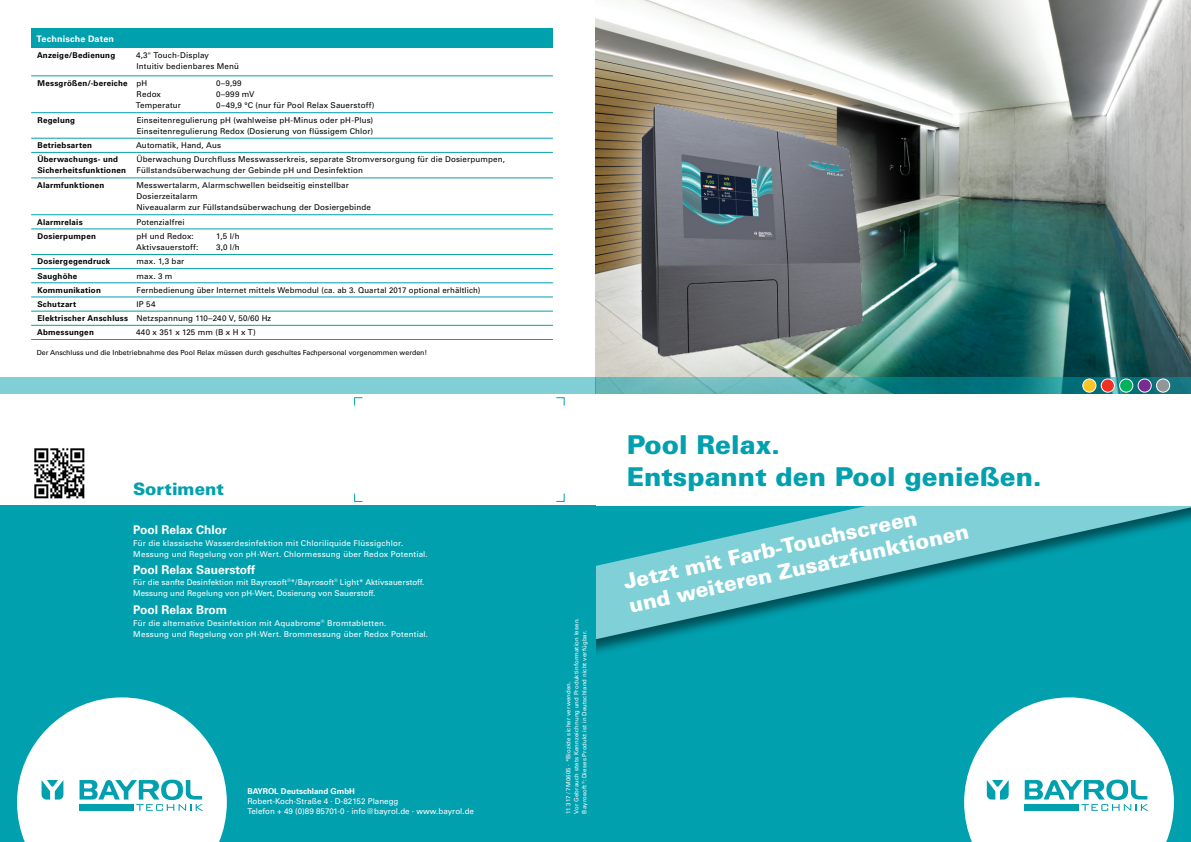
<style>
.page{position:relative;width:1191px;height:842px;background:#fff}
.page>*{position:absolute;margin:0;border:0;box-sizing:border-box;transform-origin:0 0}
.t1{font:900 26px/32px "Univers LT Std";color:#00a0af}
.t2{font:900 20.9px/24px "Univers LT Std";color:#fff}
.t3{font:900 17px "Univers LT Std";color:#00a0af}
.t4{font:700 12px "Univers LT Std";color:#fff}
.t5{font:700 9px "Univers LT Std";letter-spacing:.02em;color:#fff}
.t6{font:8px/11px "Univers LT Std";letter-spacing:.015em;color:#000}
.t7{font:8px/11px "Univers LT Std";letter-spacing:.015em;color:#fff}
.t8{font:700 8px/11px "Univers LT Std";letter-spacing:.025em;color:#000}
.t9{font:700 8px "Univers LT Std";color:#fff}
.t10{font:7px "Univers LT Std";color:#000}
.t11{font:6px/8px "Univers LT Std";letter-spacing:.03em;color:#fff}
.s1{font-weight:400}
.s2{font-weight:700}
</style>
<div class="page">
<div style="left:595px;top:506px;width:596px;height:336px;background:#00a0af"></div>
<div style="left:483px;top:421px;width:708px;height:255px;background:#000;opacity:.5"></div>
<svg style="left:485px;top:434px;width:706px;height:226px"></svg>
<div style="left:595px;top:390px;width:596px;height:116px;background:#fff"></div>
<img style="left:595px;top:0;width:596px;height:378px">
<div style="left:0;top:506px;width:595px;height:336px;background:#00a0af"></div>
<div style="left:0;top:378px;width:595px;height:16px;background:#80cfd7"></div>
<svg style="left:354px;top:397px;width:9px;height:9px"></svg>
<svg style="left:556px;top:397px;width:8px;height:9px"></svg>
<svg style="left:354px;top:493px;width:9px;height:9px"></svg>
<svg style="left:556px;top:493px;width:8px;height:9px"></svg>
<svg style="left:916px;top:378px;width:275px;height:16px;background:#0d7a82"></svg>
<div style="left:1082px;top:379px;width:14px;height:13px;background:#ffc425;border-radius:50%"></div>
<div style="left:1082px;top:378px;width:14px;height:15px;border:1px solid #fff;border-radius:50%"></div>
<svg style="left:1101px;top:379px;width:13px;height:13px"></svg>
<div style="left:1100px;top:378px;width:14px;height:15px;border:1px solid #fff;border-radius:50%"></div>
<div style="left:1119px;top:379px;width:13px;height:13px;background:#00b25a;border-radius:50%"></div>
<div style="left:1119px;top:378px;width:14px;height:15px;border:1px solid #fff;border-radius:50%"></div>
<div style="left:1138px;top:379px;width:13px;height:13px;background:#782b90;border-radius:50%"></div>
<div style="left:1137px;top:378px;width:14px;height:15px;border:1px solid #fff;border-radius:50%"></div>
<div style="left:1156px;top:379px;width:13px;height:13px;background:#939598;border-radius:50%"></div>
<div style="left:1156px;top:378px;width:14px;height:15px;border:1px solid #fff;border-radius:50%"></div>
<img style="left:585px;top:53px;width:331px;height:341px">
<img style="left:618px;top:94px;width:259px;height:276px">
<div style="left:31px;top:28px;width:522px;height:20px;background:#00a0af"></div>
<svg style="left:31px;top:75px;width:522px;height:250px"></svg>
<hr style="left:31px;top:76px;width:105px;height:1px;background:#00a0af">
<hr style="left:136px;top:76px;width:417px;height:1px;background:#00a0af">
<hr style="left:31px;top:112px;width:105px;height:1px;background:#00a0af">
<hr style="left:136px;top:112px;width:417px;height:1px;background:#00a0af">
<hr style="left:31px;top:138px;width:105px;height:1px;background:#00a0af">
<hr style="left:136px;top:138px;width:417px;height:1px;background:#00a0af">
<hr style="left:31px;top:152px;width:105px;height:1px;background:#00a0af">
<hr style="left:136px;top:152px;width:417px;height:1px;background:#00a0af">
<hr style="left:31px;top:178px;width:105px;height:1px;background:#00a0af">
<hr style="left:136px;top:178px;width:417px;height:1px;background:#00a0af">
<hr style="left:31px;top:214px;width:105px;height:1px;background:#00a0af">
<hr style="left:136px;top:214px;width:417px;height:1px;background:#00a0af">
<hr style="left:31px;top:229px;width:105px;height:1px;background:#00a0af">
<hr style="left:136px;top:229px;width:417px;height:1px;background:#00a0af">
<hr style="left:31px;top:254px;width:105px;height:1px;background:#00a0af">
<hr style="left:136px;top:254px;width:417px;height:1px;background:#00a0af">
<hr style="left:31px;top:268px;width:105px;height:1px;background:#00a0af">
<hr style="left:136px;top:268px;width:417px;height:1px;background:#00a0af">
<hr style="left:31px;top:283px;width:105px;height:1px;background:#00a0af">
<hr style="left:136px;top:283px;width:417px;height:1px;background:#00a0af">
<hr style="left:31px;top:297px;width:105px;height:1px;background:#00a0af">
<hr style="left:136px;top:297px;width:417px;height:1px;background:#00a0af">
<hr style="left:31px;top:311px;width:105px;height:1px;background:#00a0af">
<hr style="left:136px;top:311px;width:417px;height:1px;background:#00a0af">
<hr style="left:31px;top:325px;width:105px;height:1px;background:#00a0af">
<hr style="left:31px;top:339px;width:105px;height:1px;background:#00a0af">
<hr style="left:136px;top:325px;width:417px;height:1px;background:#00a0af">
<hr style="left:136px;top:339px;width:417px;height:1px;background:#00a0af">
<img style="left:34px;top:448px;width:51px;height:51px">
<svg style="left:17px;top:697px;width:210px;height:145px"></svg>
<svg style="left:964px;top:697px;width:210px;height:145px"></svg>
<p class="t5" style="left:37px;top:33px;width:79px">Technische Daten</p>
<p class="t8" style="left:37px;top:50px;width:80px">Anzeige/Bedienung</p>
<p class="t6" style="left:136px;top:50px;width:104px">4,3" Touch-Display<br>Intuitiv bedienbares Menü</p>
<p class="t8" style="left:38px;top:78px;width:111px">Messgrößen/-bereiche <span class="s1">pH</span></p>
<p class="t6" style="left:216px;top:78px;width:27px">0–9,99</p>
<p class="t6" style="left:137px;top:89px;width:26px">Redox</p>
<p class="t6" style="left:216px;top:89px;width:40px">0–999 mV</p>
<p class="t6" style="left:136px;top:100px;width:47px">Temperatur</p>
<p class="t6" style="left:216px;top:100px;width:160px">0–49,9 °C (nur für Pool Relax Sauerstoff)</p>
<p class="t8" style="left:38px;top:114px;width:39px">Regelung</p>
<p class="t6" style="left:137px;top:114px;width:238px">Einseitenregulierung pH (wahlweise pH-Minus oder pH-Plus)<br>Einseitenregulierung Redox (Dosierung von flüssigem Chlor)</p>
<p class="t8" style="left:38px;top:140px;width:56px">Betriebsarten</p>
<p class="t6" style="left:136px;top:140px;width:87px">Automatik, Hand, Aus</p>
<p class="t8" style="left:37px;top:154px;width:90px">Überwachungs- und<br>Sicherheitsfunktionen</p>
<p class="t6" style="left:136px;top:154px;width:370px">Überwachung Durchfluss Messwasserkreis, separate Stromversorgung für die Dosierpumpen,<br>Füllstandsüberwachung der Gebinde pH und Desinfektion</p>
<p class="t8" style="left:37px;top:180px;width:69px">Alarmfunktionen</p>
<p class="t6" style="left:137px;top:180px;width:236px">Messwertalarm, Alarmschwellen beidseitig einstellbar<br>Dosierzeitalarm<br>Niveaualarm zur Füllstandsüberwachung der Dosiergebinde</p>
<p class="t8" style="left:37px;top:217px;width:47px">Alarmrelais</p>
<p class="t6" style="left:137px;top:216px;width:50px">Potenzialfrei</p>
<p class="t8" style="left:38px;top:231px;width:60px">Dosierpumpen</p>
<p class="t6" style="left:136px;top:231px;width:59px">pH und Redox:</p>
<p class="t6" style="left:216px;top:231px;width:25px">1,5 l/h</p>
<p class="t6" style="left:136px;top:242px;width:64px">Aktivsauerstoff:</p>
<p class="t6" style="left:216px;top:242px;width:25px">3,0 l/h</p>
<p class="t8" style="left:38px;top:256px;width:74px">Dosiergegendruck</p>
<p class="t6" style="left:136px;top:256px;width:49px">max. 1,3 bar</p>
<p class="t8" style="left:37px;top:270px;width:41px">Saughöhe</p>
<p class="t6" style="left:136px;top:270px;width:38px">max. 3 m</p>
<p class="t8" style="left:38px;top:285px;width:65px">Kommunikation</p>
<p class="t6" style="left:136px;top:285px;width:345px">Fernbedienung über Internet mittels Webmodul (ca. ab 3. Quartal 2017 optional erhältlich)</p>
<p class="t8" style="left:37px;top:299px;width:40px">Schutzart</p>
<p class="t6" style="left:37px;top:297px;width:236px;line-height:14.2px;text-indent:100px">IP 54<br><span class="s2">Elektrischer Anschluss</span> Netzspannung 110–240 V, 50/60 Hz<br><span class="s2">Abmessungen</span></p>
<p class="t6" style="left:136px;top:327px;width:121px">440 x 351 x 125 mm (B x H x T)</p>
<p class="t10" style="left:37px;top:349px;width:392px">Der Anschluss und die Inbetriebnahme des Pool Relax müssen durch geschultes Fachpersonal vorgenommen werden!</p>
<h3 class="t3" style="left:133px;top:478px;width:92px">Sortiment</h3>
<h3 class="t4" style="left:133px;top:522px;width:95px">Pool Relax Chlor</h3>
<p class="t7" style="left:133px;top:538px;width:296px">Für die klassische Wasserdesinfektion mit Chloriliquide Flüssigchlor.<br>Messung und Regelung von pH-Wert. Chlormessung über Redox Potential.</p>
<h3 class="t4" style="left:133px;top:562px;width:123px">Pool Relax Sauerstoff</h3>
<p class="t7" style="left:133px;top:576px;width:293px">Für die sanfte Desinfektion mit Bayrosoft<sup>®</sup>*/Bayrosoft<sup>®</sup> Light* Aktivsauerstoff.<br>Messung und Regelung von pH-Wert, Dosierung von Sauerstoff.</p>
<h3 class="t4" style="left:133px;top:602px;width:95px">Pool Relax Brom</h3>
<p class="t7" style="left:133px;top:618px;width:296px">Für die alternative Desinfektion mit Aquabrome<sup>®</sup> Bromtabletten.<br>Messung und Regelung von pH-Wert. Brommessung über Redox Potential.</p>
<p class="t9" style="left:247px;top:786px;width:109px">BAYROL Deutschland GmbH</p>
<p class="t7" style="left:247px;top:796px;width:228px;line-height:10px">Robert-Koch-Straße 4 · D-82152 Planegg<br>Telefon + 49 (0)89 85701-0 · info@bayrol.de · www.bayrol.de</p>
<p class="t11" style="left:564px;top:814px;width:197px;rotate:-90deg">11 317 / 7M0605 · *Biozide sicher verwenden.<br>Vor Gebrauch stets Kennzeichnung und Produktinformation lesen.<br>Bayrosoft<sup>®</sup>: Dieses Produkt ist in Deutschland nicht verfügbar.</p>
<h1 class="t1" style="left:626px;top:428px;width:416px">Pool Relax.<br>Entspannt den Pool genießen.</h1>
<h2 class="t2" style="left:621px;top:569px;width:349px;rotate:-12deg">Jetzt mit Farb-Touchscreen<br>und weiteren Zusatzfunktionen</h2>
</div>
